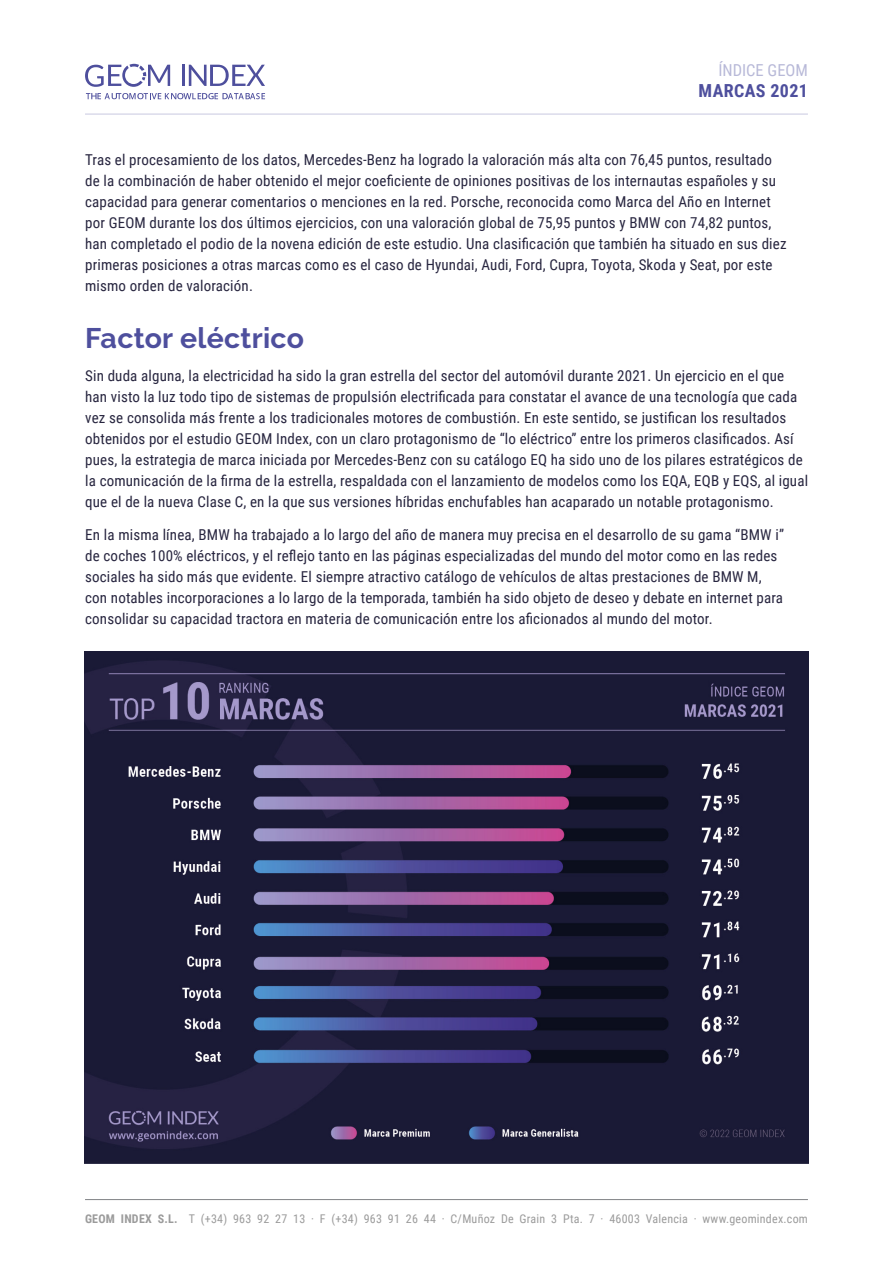
<style>
.page{position:relative;width:893px;height:1263px;background:#fff}
.page>*{position:absolute;margin:0;border:0;box-sizing:border-box;transform-origin:0 0}
.Sub_titulos{font:700 28.5px "Raleway";letter-spacing:.01em;color:#4e4f9d}
.t1{font:700 18px "Roboto Condensed";letter-spacing:.02em;color:#4e4f9d}
.t2{font:16.5px "Roboto Condensed";color:#b8b9d8}
.Texto_común_-_párraf{font:15px/21px "Roboto Condensed";letter-spacing:.01em;color:#27253f}
.t3{font:12px "Roboto Condensed";letter-spacing:.02em;color:#9b9b9b}
.s1{font-weight:700}
</style>
<div class="page">
<hr style="left:85px;top:1199px;width:723px;height:1px;background:#808285">
<hr style="left:85px;top:113px;width:723px;height:2px;background:#cacae2">
<svg style="left:85px;top:64px;width:85px;height:23px"></svg>
<hr style="left:182px;top:65px;width:2px;height:21px;background:#4e4f9d">
<svg style="left:189px;top:65px;width:76px;height:21px"></svg>
<svg style="left:86px;top:93px;width:179px;height:6px"></svg>
<img style="left:85px;top:652px;width:723px;height:511px">
<p class="t2" style="left:718px;top:59px;width:91px">ÍNDICE GEOM</p>
<p class="t1" style="left:698px;top:78px;width:111px">MARCAS 2021</p>
<p class="Texto_común_-_párraf" style="left:85px;top:148px;width:703px">Tras el procesamiento de los datos, Mercedes-Benz ha logrado la valoración más alta con 76,45 puntos, resultado de la combinación de haber obtenido el mejor coeficiente de opiniones positivas de los internautas españoles y su capacidad para generar comentarios o menciones en la red. Porsche, reconocida como Marca del Año en Internet por GEOM durante los dos últimos ejercicios, con una valoración global de 75,95 puntos y BMW con 74,82 puntos, han completado el podio de la novena edición de este estudio. Una clasificación que también ha situado en sus diez primeras posiciones a otras marcas como es el caso de Hyundai, Audi, Ford, Cupra, Toyota, Skoda y Seat, por este mismo orden de valoración.</p>
<p class="Sub_titulos" style="left:85px;top:321px;width:220px">Factor eléctrico</p>
<p class="Texto_común_-_párraf" style="left:85px;top:364px;width:724px">Sin duda alguna, la electricidad ha sido la gran estrella del sector del automóvil durante 2021. Un ejercicio en el que han visto la luz todo tipo de sistemas de propulsión electrificada para constatar el avance de una tecnología que cada vez se consolida más frente a los tradicionales motores de combustión. En este sentido, se justifican los resultados obtenidos por el estudio GEOM Index, con un claro protagonismo de “lo eléctrico” entre los primeros clasificados. Así pues, la estrategia de marca iniciada por Mercedes-Benz con su catálogo EQ ha sido uno de los pilares estratégicos de la comunicación de la firma de la estrella, respaldada con el lanzamiento de modelos como los EQA, EQB y EQS, al igual que el de la nueva Clase C, en la que sus versiones híbridas enchufables han acaparado un notable protagonismo.</p>
<p class="Texto_común_-_párraf" style="left:85px;top:523px;width:700px">En la misma línea, BMW ha trabajado a lo largo del año de manera muy precisa en el desarrollo de su gama “BMW i” de coches 100% eléctricos, y el reflejo tanto en las páginas especializadas del mundo del motor como en las redes sociales ha sido más que evidente. El siempre atractivo catálogo de vehículos de altas prestaciones de BMW M, con notables incorporaciones a lo largo de la temporada, también ha sido objeto de deseo y debate en internet para consolidar su capacidad tractora en materia de comunicación entre los aficionados al mundo del motor.</p>
<p class="t3" style="left:85px;top:1210px;width:724px"><span class="s1">GEOM INDEX S.L.</span> T (+34) 963 92 27 13 · F (+34) 963 91 26 44 · C/Muñoz De Grain 3 Pta. 7 · 46003 Valencia · www.geomindex.com</p>
</div>
